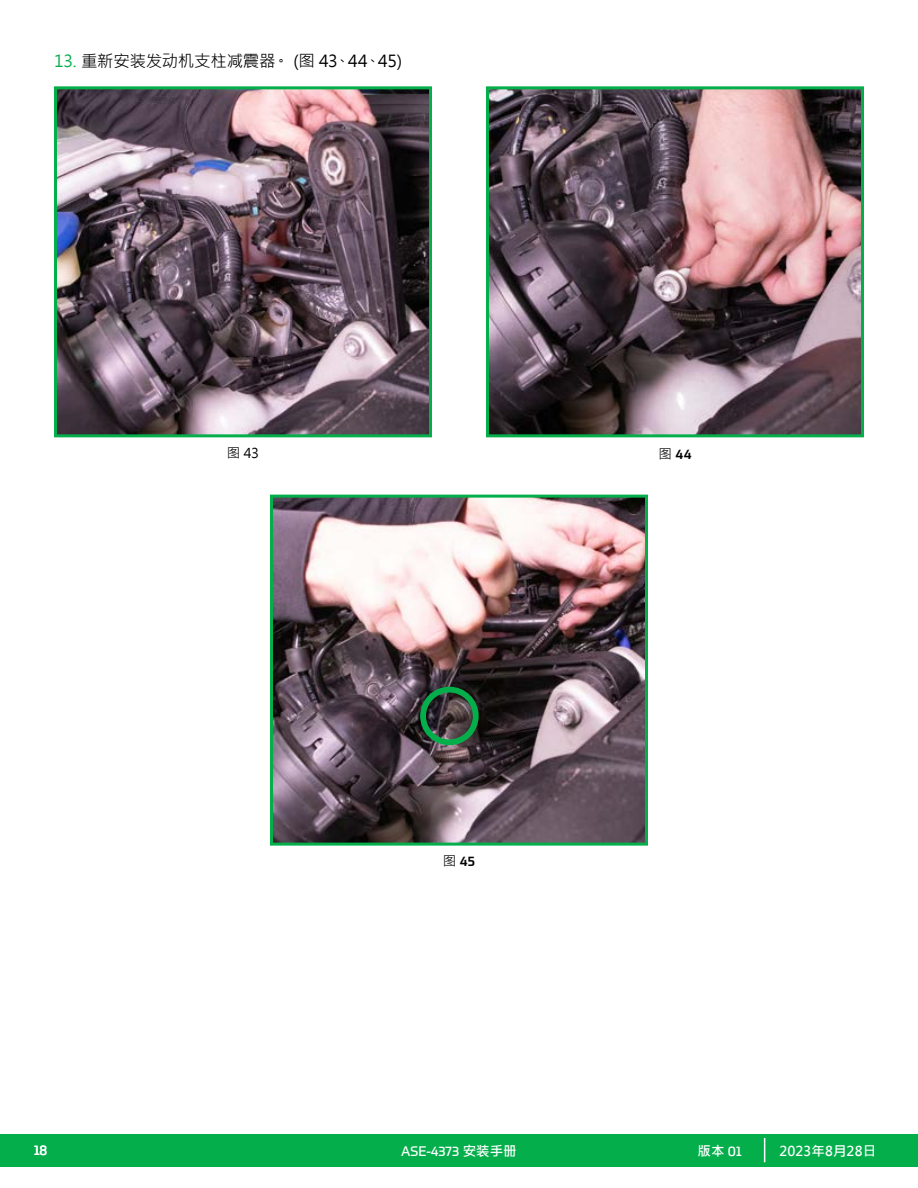
<style>
.page{position:relative;width:918px;height:1188px;background:#fff}
.page>*{position:absolute;margin:0;border:0;box-sizing:border-box;transform-origin:0 0}
.t1{font:16.5px "Microsoft Jheng Hei";letter-spacing:-.02em;color:#000}
.t2{font:13.5px "Prometo";letter-spacing:-.01em;color:#fff}
.t3{font:700 13.5px "Microsoft Jheng Hei";color:#fff}
.t4{font:500 13.5px "Prometo";color:#000}
.t5{font:13.5px "Microsoft Jheng Hei";color:#000}
.s1{color:#04af4b}
.s2{font-family:"Microsoft Jheng Hei";font-weight:400}
.s3{font-family:"Microsoft Jheng Hei";font-weight:700}
.s4{font-family:"Prometo";font-weight:400}
</style>
<div class="page">
<div style="left:0;top:1134px;width:918px;height:32px;background:#04af4b"></div>
<svg style="left:764px;top:1138px;width:1px;height:24px"></svg>
<img style="left:58px;top:90px;width:370px;height:343px">
<div style="left:54px;top:86px;width:378px;height:351px;border:3px solid #04af4b"></div>
<img style="left:490px;top:90px;width:370px;height:343px">
<div style="left:486px;top:86px;width:378px;height:351px;border:3px solid #04af4b"></div>
<img style="left:274px;top:499px;width:370px;height:343px">
<div style="left:420px;top:687px;width:59px;height:58px;border:6px solid #04af4b;border-radius:50%"></div>
<div style="left:270px;top:495px;width:378px;height:351px;border:3px solid #04af4b"></div>
<p class="t1" style="left:54px;top:51px;width:350px"><span class="s1">13.</span> 重新安装发动机支柱减震器。 (图 43、44、45)</p>
<p class="t5" style="left:227px;top:444px;width:34px">图 43</p>
<p class="t4" style="left:659px;top:446px;width:34px"><span class="s2">图</span> 44</p>
<p class="t4" style="left:443px;top:852px;width:34px"><span class="s2">图</span> 45</p>
<p class="t2" style="left:34px;top:1142px;width:15px">18</p>
<p class="t2" style="left:401px;top:1142px;width:117px">ASE-4373 <span class="s3">安装手册</span></p>
<p class="t3" style="left:698px;top:1142px;width:46px">版本 <span class="s4">01</span></p>
<p class="t3" style="left:779px;top:1142px;width:98px">2023年8月28日</p>
</div>
